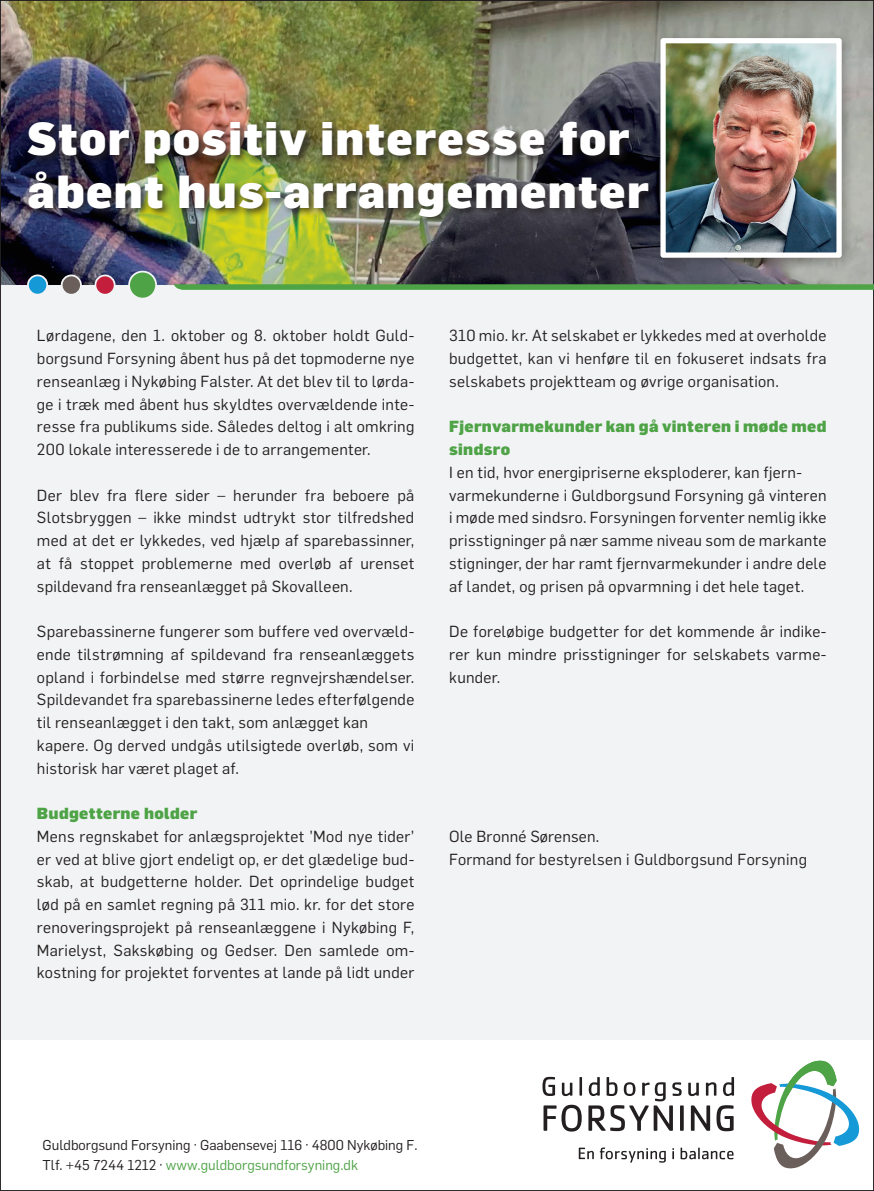
<style>
.page{position:relative;width:874px;height:1191px;background:#fff}
.page>*{position:absolute;margin:0;border:0;box-sizing:border-box;transform-origin:0 0}
.t1{font:900 45.5px/52.5px "Flama";letter-spacing:.03em;color:#fff}
.t2{font:15.75px/22.8px "Flama";letter-spacing:.02em;color:#231f20;text-align:justify}
.t3{font:900 15.75px/22.8px "Flama";letter-spacing:.02em;color:#4ea346}
.t4{font:14px/19.2px "Flama";color:#231f20}
.s1{color:#4ea346}
</style>
<div class="page">
<div style="left:0;top:285px;width:873px;height:754px;background:#f2f3f4"></div>
<img style="left:1px;top:0;width:872px;height:285px">
<div style="left:25px;top:119px;width:634px;height:108px;background:#231f20;opacity:.8"></div>
<div style="left:62px;top:275px;width:19px;height:20px;background:#6b5f5b;border-radius:50%"></div>
<div style="left:61px;top:274px;width:21px;height:22px;border:2px solid #f2f3f4;border-radius:50%"></div>
<div style="left:95px;top:275px;width:20px;height:20px;background:#c31f3d;border-radius:50%"></div>
<div style="left:94px;top:274px;width:21px;height:22px;border:2px solid #f2f3f4;border-radius:50%"></div>
<div style="left:129px;top:272px;width:27px;height:26px;background:#4ea346;border-radius:50%"></div>
<div style="left:128px;top:271px;width:29px;height:28px;border:2px solid #f2f3f4;border-radius:50%"></div>
<div style="left:28px;top:275px;width:19px;height:20px;background:#1599d7;border-radius:50%"></div>
<div style="left:27px;top:274px;width:21px;height:21px;border:2px solid #f2f3f4;border-radius:50%"></div>
<svg style="left:174px;top:284px;width:699px;height:6px;background:#53a24b"></svg>
<div style="left:654px;top:32px;width:200px;height:239px;background:#231f20;opacity:.3"></div>
<img style="left:666px;top:44px;width:169px;height:208px">
<div style="left:660px;top:38px;width:181px;height:220px;border:5px solid #fff"></div>
<svg style="left:751px;top:1060px;width:107px;height:108px"></svg>
<svg style="left:542px;top:1076px;width:12px;height:20px"></svg>
<svg style="left:561px;top:1082px;width:11px;height:14px"></svg>
<svg style="left:579px;top:1077px;width:2px;height:18px"></svg>
<svg style="left:688px;top:1082px;width:10px;height:14px"></svg>
<svg style="left:705px;top:1082px;width:11px;height:13px"></svg>
<svg style="left:723px;top:1077px;width:10px;height:19px"></svg>
<svg style="left:543px;top:1104px;width:38px;height:27px"></svg>
<svg style="left:588px;top:1077px;width:93px;height:54px"></svg>
<svg style="left:679px;top:1105px;width:4px;height:25px"></svg>
<svg style="left:690px;top:1105px;width:19px;height:26px"></svg>
<svg style="left:716px;top:1105px;width:17px;height:26px"></svg>
<svg style="left:578px;top:1147px;width:15px;height:12px"></svg>
<svg style="left:599px;top:1147px;width:66px;height:15px"></svg>
<svg style="left:680px;top:1147px;width:53px;height:12px"></svg>
<h1 class="t1" style="left:28px;top:111px;width:622px">Stor positiv interesse for åbent hus-arrangementer</h1>
<p class="t2" style="left:37px;top:323px;width:379px">Lørdagene, den 1. oktober og 8. oktober holdt Guld&shy;borgsund Forsyning åbent hus på det topmoderne nye renseanlæg i Nykøbing Falster. At det blev til to lørda&shy;ge i træk med åbent hus skyldtes overvældende inte&shy;resse fra publikums side. Således deltog i alt omkring 200 lokale interesserede i de to arrangementer.</p>
<p class="t2" style="left:37px;top:483px;width:379px">Der blev fra flere sider – herunder fra beboere på Slotsbryggen – ikke mindst udtrykt stor tilfredshed med at det er lykkedes, ved hjælp af sparebassinner, at få stoppet problemerne med overløb af urenset spildevand fra renseanlægget på Skovalleen.</p>
<p class="t2" style="left:37px;top:619px;width:379px;text-align:left">Sparebassinerne fungerer som buffere ved overvæld&shy;ende tilstrømning af spildevand fra renseanlæggets opland i forbindelse med større regnvejrshændelser.<br>Spildevandet fra sparebassinerne ledes efterfølgende til renseanlægget i den takt, som anlægget kan kapere. Og derved undgås utilsigtede overløb, som vi historisk har været plaget af.</p>
<p class="t3" style="left:37px;top:801px;width:162px">Budgetterne holder</p>
<p class="t2" style="left:37px;top:824px;width:379px">Mens regnskabet for anlægsprojektet ’Mod nye tider’ er ved at blive gjort endeligt op, er det glædelige bud&shy;skab, at budgetterne holder. Det oprindelige budget lød på en samlet regning på 311 mio. kr. for det store renoveringsprojekt på renseanlæggene i Nykøbing F, Marielyst, Sakskøbing og Gedser. Den samlede om&shy;kostning for projektet forventes at lande på lidt under</p>
<p class="t2" style="left:449px;top:323px;width:379px">310 mio. kr. At selskabet er lykkedes med at overholde budgettet, kan vi henføre til en fokuseret indsats fra selskabets projektteam og øvrige organisation.</p>
<p class="t3" style="left:449px;top:415px;width:378px">Fjernvarmekunder kan gå vinteren i møde med sindsro</p>
<p class="t2" style="left:449px;top:460px;width:379px;text-align:left">I en tid, hvor energipriserne eksploderer, kan fjern&shy;varmekunderne i Guldborgsund Forsyning gå vinteren i møde med sindsro. Forsyningen forventer nemlig ikke prisstigninger på nær samme niveau som de markante stigninger, der har ramt fjernvarmekunder i andre dele af landet, og prisen på opvarmning i det hele taget.</p>
<p class="t2" style="left:449px;top:619px;width:379px">De foreløbige budgetter for det kommende år indike&shy;rer kun mindre prisstigninger for selskabets varme&shy;kunder.</p>
<p class="t2" style="left:449px;top:824px;width:359px">Ole Bronné Sørensen.<br>Formand for bestyrelsen i Guldborgsund Forsyning</p>
<p class="t4" style="left:43px;top:1135px;width:376px">Guldborgsund Forsyning · Gaabensevej 116 · 4800 Nykøbing F.<br>Tlf. +45 7244 1212 · <span class="s1">www.guldborgsundforsyning.dk</span></p>
</div>
